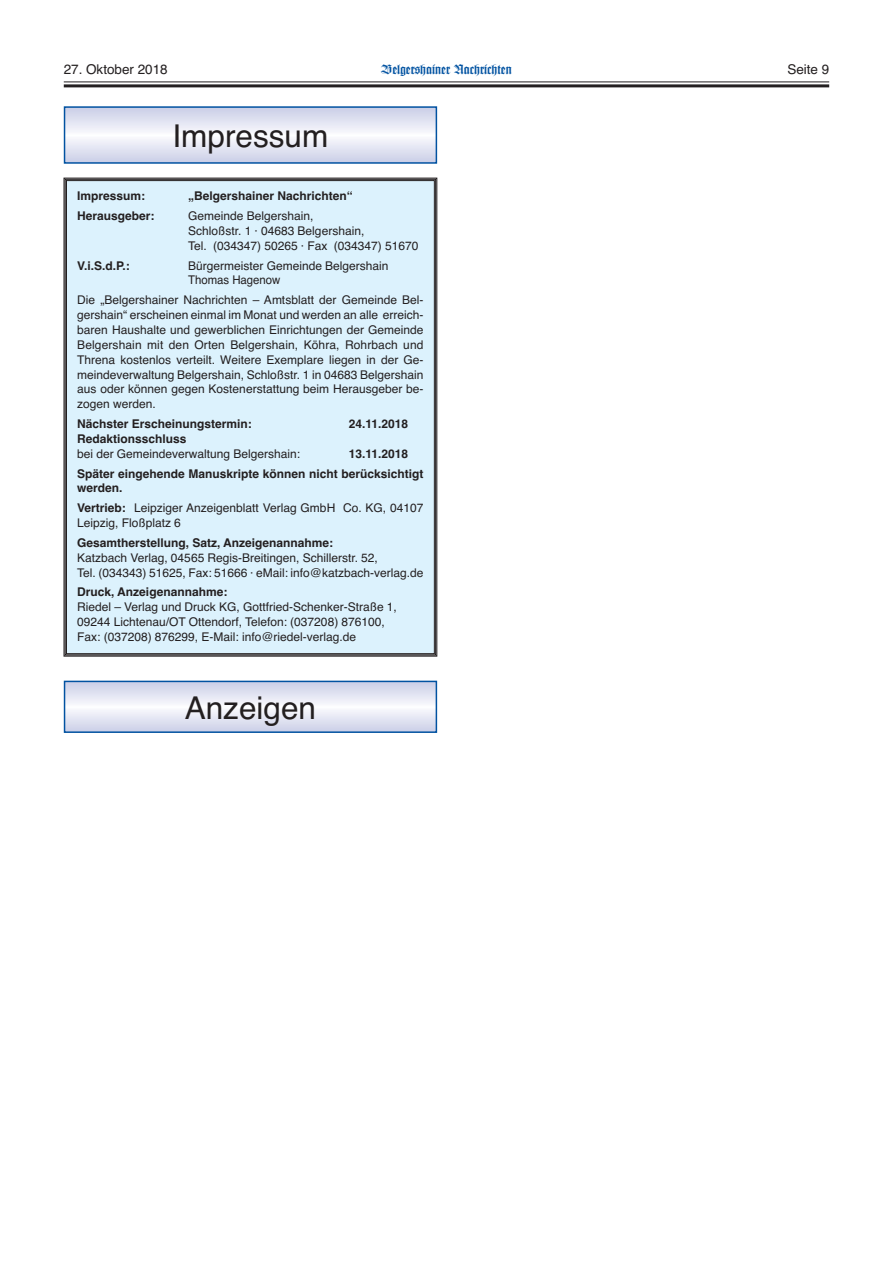
<style>
.page{position:relative;width:893px;height:1263px;background:#fff}
.page>*{position:absolute;margin:0;border:0;box-sizing:border-box;transform-origin:0 0}
.t1{font:31.5px "Helvetica";color:#231f20}
.t2{font:13.5px "Wilhelm Klingspor Gotisch";color:#0152a1;scale:1.2 1}
.t3{font:13.5px "Helvetica";color:#231f20}
.t4{font:12px/14.9px "Helvetica";color:#231f20}
.t5{font:700 12px/19.8px "Helvetica";color:#231f20}
.s1{font-weight:700}
</style>
<div class="page">
<hr style="left:64px;top:81px;width:765px;height:1px;background:#231f20">
<hr style="left:64px;top:84px;width:765px;height:3px;background:#231f20">
<svg style="left:67px;top:109px;width:367px;height:52px"></svg>
<div style="left:64px;top:106px;width:373px;height:58px;border:2px solid #0152a1"></div>
<svg style="left:63px;top:178px;width:374px;height:479px;background:#d5e9f4"></svg>
<svg style="left:67px;top:684px;width:367px;height:46px"></svg>
<div style="left:64px;top:681px;width:373px;height:52px;border:2px solid #0152a1"></div>
<p class="t3" style="left:64px;top:64px;width:105px">27. Oktober 2018</p>
<p class="t2" style="left:381px;top:64px;width:110px">Belgershainer Nachrichten</p>
<p class="t3" style="left:787px;top:64px;width:43px">Seite 9</p>
<h1 class="t1" style="left:173px;top:124px;width:157px">Impressum</h1>
<p class="t5" style="left:77px;top:187px;width:70px">Impressum:</p>
<p class="t5" style="left:188px;top:187px;width:166px">„Belgershainer Nachrichten“</p>
<p class="t5" style="left:77px;top:207px;width:79px">Herausgeber:</p>
<p class="t4" style="left:188px;top:210px;width:232px">Gemeinde Belgershain,<br>Schloßstr. 1 · 04683 Belgershain,<br>Tel. (034347) 50265 · Fax (034347) 51670</p>
<p class="t5" style="left:77px;top:257px;width:54px">V.i.S.d.P.:</p>
<p class="t4" style="left:188px;top:259px;width:202px">Bürgermeister Gemeinde Belgershain<br>Thomas Hagenow</p>
<p class="t4" style="left:77px;top:294px;width:348px;text-align:justify">Die „Belgershainer Nachrichten – Amtsblatt der Gemeinde Bel&shy;gershain“ erscheinen einmal im Monat und werden an alle erreich&shy;baren Haushalte und gewerblichen Einrichtungen der Gemeinde Belgershain mit den Orten Belgershain, Köhra, Rohrbach und Threna kostenlos verteilt. Weitere Exemplare liegen in der Ge&shy;meindeverwaltung Belgershain, Schloßstr. 1 in 04683 Belgershain aus oder können gegen Kostenerstattung beim Herausgeber be&shy;zogen werden.</p>
<p class="t5" style="left:77px;top:415px;width:176px">Nächster Erscheinungstermin:</p>
<p class="t5" style="left:349px;top:415px;width:61px">24.11.2018</p>
<p class="t5" style="left:77px;top:430px;width:111px">Redaktionsschluss</p>
<p class="t4" style="left:77px;top:447px;width:224px">bei der Gemeindeverwaltung Belgershain:</p>
<p class="t5" style="left:77px;top:445px;width:348px;text-indent:272px">13.11.2018<br>Später eingehende Manuskripte können nicht berücksichtigt</p>
<p class="t4" style="left:77px;top:479px;width:348px;line-height:19.8px"><span class="s1">werden.<br>Vertrieb:</span> Leipziger Anzeigenblatt Verlag GmbH Co. KG, 04107</p>
<p class="t4" style="left:77px;top:517px;width:105px">Leipzig, Floßplatz 6</p>
<p class="t5" style="left:77px;top:534px;width:257px">Gesamtherstellung, Satz, Anzeigenannahme:</p>
<p class="t4" style="left:77px;top:551px;width:348px">Katzbach Verlag, 04565 Regis-Breitingen, Schillerstr. 52,<br>Tel. (034343) 51625, Fax: 51666 · eMail: info@katzbach-verlag.de</p>
<p class="t5" style="left:77px;top:583px;width:152px">Druck, Anzeigenannahme:</p>
<p class="t4" style="left:77px;top:601px;width:321px">Riedel – Verlag und Druck KG, Gottfried-Schenker-Straße 1,<br>09244 Lichtenau/OT Ottendorf, Telefon: (037208) 876100,<br>Fax: (037208) 876299, E-Mail: info@riedel-verlag.de</p>
<h1 class="t1" style="left:185px;top:696px;width:133px">Anzeigen</h1>
</div>
